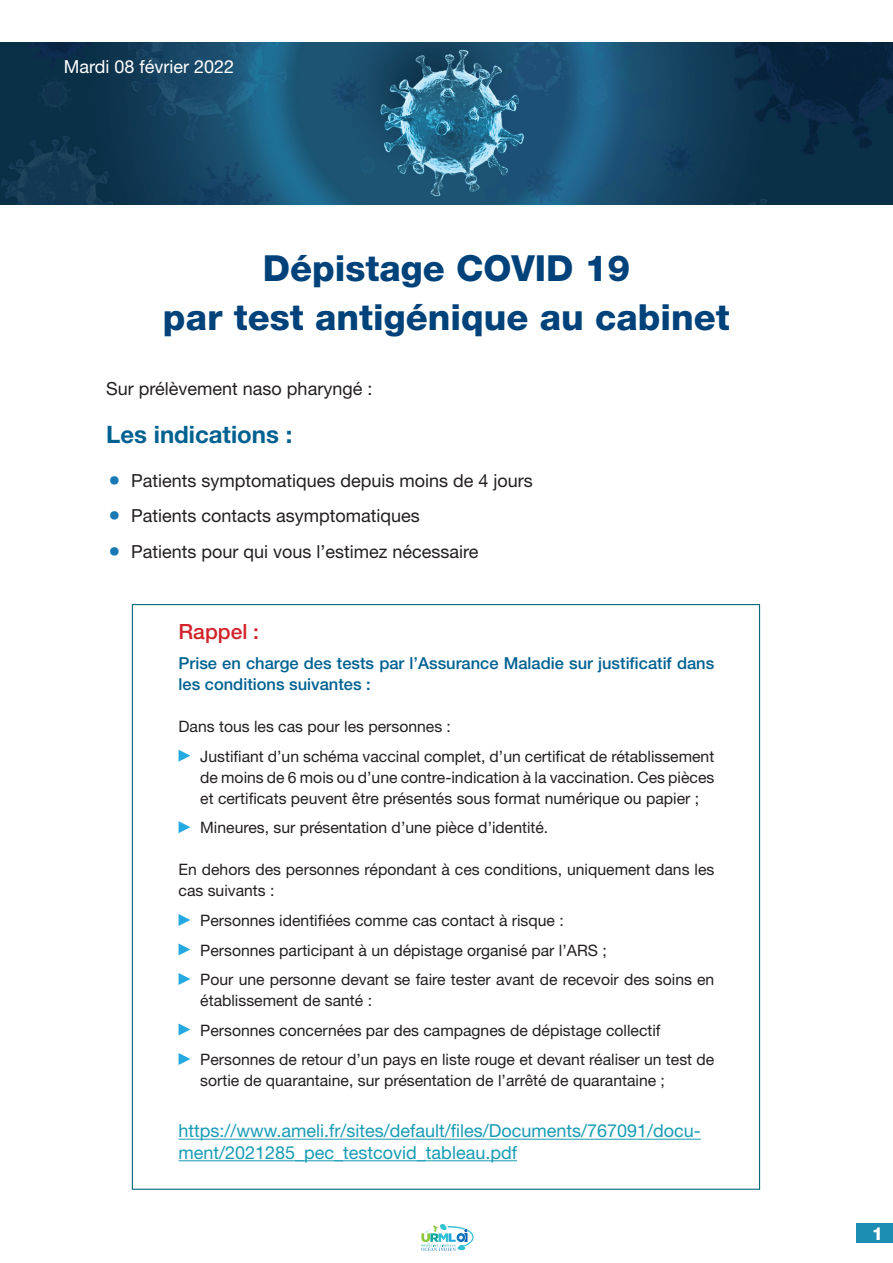
<style>
.page{position:relative;width:893px;height:1263px;background:#fff}
.page>*{position:absolute;margin:0;border:0;box-sizing:border-box;transform-origin:0 0}
.t1{font:800 36px "Helvetica Neue LT Std";color:#004279}
.t2{font:700 24px "Helvetica Neue LT Std";color:#006191}
.t3{font:500 21px "Helvetica Neue LT Std";color:#d1232a}
.t4{font:18px "Helvetica Neue LT Std";color:#231f20}
.t5{font:18px/21.6px "Helvetica Neue LT Std";color:#179cb4}
.t6{font:18px "Helvetica Neue LT Std";color:#fff}
.t7{font:800 18px "Helvetica Neue LT Std";color:#fff}
.t8{font:500 16.5px/21px "Helvetica Neue LT Std";color:#006191}
.t9{font:15.75px/21px "Helvetica Neue LT Std";color:#231f20}
.s1{font-family:"Benton Sans";font-size:36px;color:#1879b3}
</style>
<div class="page">
<img style="left:0;top:43px;width:893px;height:161px">
<hr style="left:179px;top:1139px;width:522px;height:1px;background:#179cb4">
<hr style="left:179px;top:1160px;width:338px;height:1px;background:#179cb4">
<svg style="left:179px;top:750px;width:11px;height:12px"></svg>
<svg style="left:179px;top:821px;width:11px;height:12px"></svg>
<svg style="left:179px;top:914px;width:11px;height:12px"></svg>
<svg style="left:179px;top:943px;width:11px;height:12px"></svg>
<svg style="left:179px;top:973px;width:11px;height:12px"></svg>
<svg style="left:179px;top:1023px;width:11px;height:12px"></svg>
<svg style="left:179px;top:1053px;width:11px;height:12px"></svg>
<svg style="left:421px;top:1224px;width:53px;height:27px"></svg>
<div style="left:856px;top:1223px;width:37px;height:20px;background:#1c8db3"></div>
<p class="t6" style="left:64px;top:56px;width:172px">Mardi 08 février 2022</p>
<p class="t1" style="left:263px;top:247px;width:369px">Dépistage COVID 19</p>
<p class="t1" style="left:163px;top:295px;width:568px">par test antigénique au cabinet</p>
<p class="t4" style="left:106px;top:377px;width:268px">Sur prélèvement naso pharyngé :</p>
<p class="t2" style="left:106px;top:419px;width:188px">Les indications :</p>
<p class="t4" style="left:106px;top:469px;width:428px"><span class="s1">•</span> Patients symptomatiques depuis moins de 4 jours</p>
<p class="t4" style="left:106px;top:505px;width:315px"><span class="s1">•</span> Patients contacts asymptomatiques</p>
<p class="t4" style="left:106px;top:540px;width:374px"><span class="s1">•</span> Patients pour qui vous l’estimez nécessaire</p>
<p class="t3" style="left:179px;top:619px;width:82px">Rappel :</p>
<p class="t8" style="left:179px;top:652px;width:537px">Prise en charge des tests par l’Assurance Maladie sur justificatif dans les conditions suivantes :</p>
<p class="t9" style="left:179px;top:716px;width:274px">Dans tous les cas pour les personnes :</p>
<p class="t9" style="left:200px;top:745px;width:516px;text-align:justify">Justifiant d’un schéma vaccinal complet, d’un certificat de rétablissement de moins de 6 mois ou d’une contre-indication à la vaccination. Ces pièces et certificats peuvent être présentés sous format numérique ou papier ;</p>
<p class="t9" style="left:200px;top:817px;width:350px">Mineures, sur présentation d’une pièce d’identité.</p>
<p class="t9" style="left:179px;top:859px;width:537px">En dehors des personnes répondant à ces conditions, uniquement dans les cas suivants :</p>
<p class="t9" style="left:200px;top:910px;width:365px">Personnes identifiées comme cas contact à risque :</p>
<p class="t9" style="left:200px;top:939px;width:408px">Personnes participant à un dépistage organisé par l’ARS ;</p>
<p class="t9" style="left:200px;top:969px;width:516px">Pour une personne devant se faire tester avant de recevoir des soins en établissement de santé :</p>
<p class="t9" style="left:200px;top:1019px;width:462px">Personnes concernées par des campagnes de dépistage collectif</p>
<p class="t9" style="left:200px;top:1049px;width:516px">Personnes de retour d’un pays en liste rouge et devant réaliser un test de sortie de quarantaine, sur présentation de l’arrêté de quarantaine ;</p>
<p class="t5" style="left:179px;top:1120px;width:524px">https://www.ameli.fr/sites/default/files/Documents/767091/docu&shy;ment/2021285_pec_testcovid_tableau.pdf</p>
<p class="t7" style="left:872px;top:1222px;width:13px">1</p>
</div>
